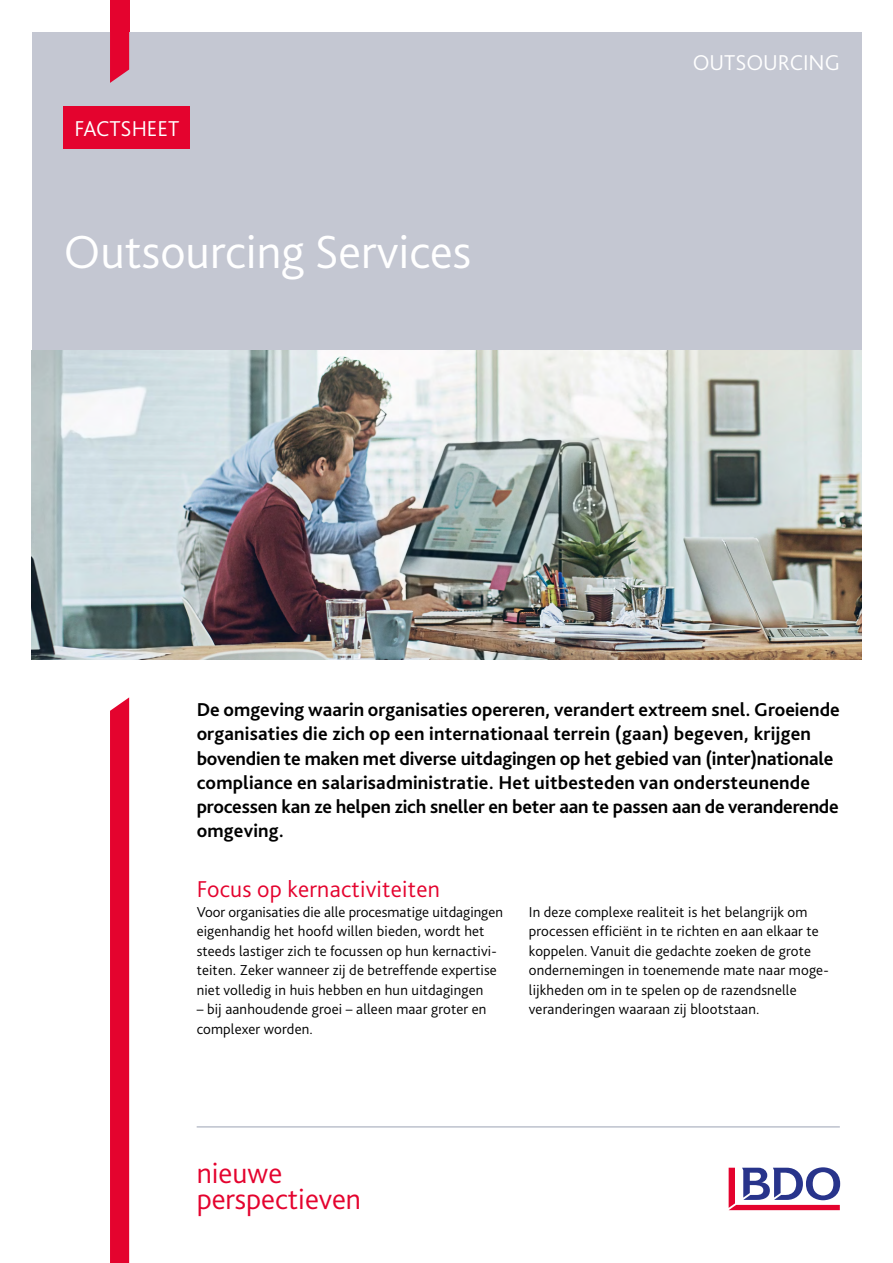
<style>
.page{position:relative;width:893px;height:1263px;background:#fff}
.page>*{position:absolute;margin:0;border:0;box-sizing:border-box;transform-origin:0 0}
.t1{font:300 48.75px "Bliss Pro";color:#fff}
.t2{font:300 30px/25.5px "Bliss Pro";color:#e4032e}
.t3{font:300 24px "Bliss Pro";letter-spacing:.01em;color:#e4032e}
.t4{font:300 22.5px "Bliss Pro";color:#fff}
.t5{font:700 19.5px/24px "Bliss Pro";color:#000}
.t6{font:300 15px/19.5px "Bliss Pro";letter-spacing:.01em;color:#000}
</style>
<div class="page">
<div style="left:32px;top:32px;width:829px;height:319px;background:#c4c7d2"></div>
<div style="left:110px;top:697px;width:19px;height:566px;background:#e4032e"></div>
<svg style="left:110px;top:32px;width:19px;height:51px"></svg>
<div style="left:110px;top:0;width:19px;height:32px;background:#e4032e"></div>
<svg style="left:729px;top:1167px;width:111px;height:43px"></svg>
<hr style="left:197px;top:1126px;width:643px;height:1px;background:#a6adbc">
<div style="left:64px;top:106px;width:126px;height:43px;background:#e4032e"></div>
<img style="left:32px;top:351px;width:829px;height:308px">
<h3 class="t4" style="left:74px;top:115px;width:106px">FACTSHEET</h3>
<h1 class="t1" style="left:64px;top:222px;width:409px">Outsourcing Services</h1>
<h3 class="t4" style="left:693px;top:49px;width:149px">OUTSOURCING</h3>
<p class="t5" style="left:197px;top:697px;width:645px">De omgeving waarin organisaties opereren, verandert extreem snel. Groeiende organisaties die zich op een internationaal terrein (gaan) begeven, krijgen bovendien te maken met diverse uitdagingen op het gebied van (inter)nationale compliance en salarisadministratie. Het uitbesteden van ondersteunende processen kan ze helpen zich sneller en beter aan te passen aan de veranderende omgeving.</p>
<h3 class="t3" style="left:197px;top:874px;width:245px">Focus op kernactiviteiten</h3>
<p class="t6" style="left:197px;top:901px;width:308px">Voor organisaties die alle procesmatige uitdagingen eigenhandig het hoofd willen bieden, wordt het steeds lastiger zich te focussen op hun kernactivi&shy;teiten. Zeker wanneer zij de betreffende expertise niet volledig in huis hebben en hun uitdagingen</p>
<p class="t6" style="left:197px;top:999px;width:291px">– bij aanhoudende groei – alleen maar groter en complexer worden.</p>
<p class="t6" style="left:529px;top:901px;width:301px">In deze complexe realiteit is het belangrijk om processen efficiënt in te richten en aan elkaar te koppelen. Vanuit die gedachte zoeken de grote ondernemingen in toenemende mate naar moge&shy;lijkheden om in te spelen op de razendsnelle veranderingen waaraan zij blootstaan.</p>
<h2 class="t2" style="left:197px;top:1160px;width:166px">nieuwe perspectieven</h2>
</div>
